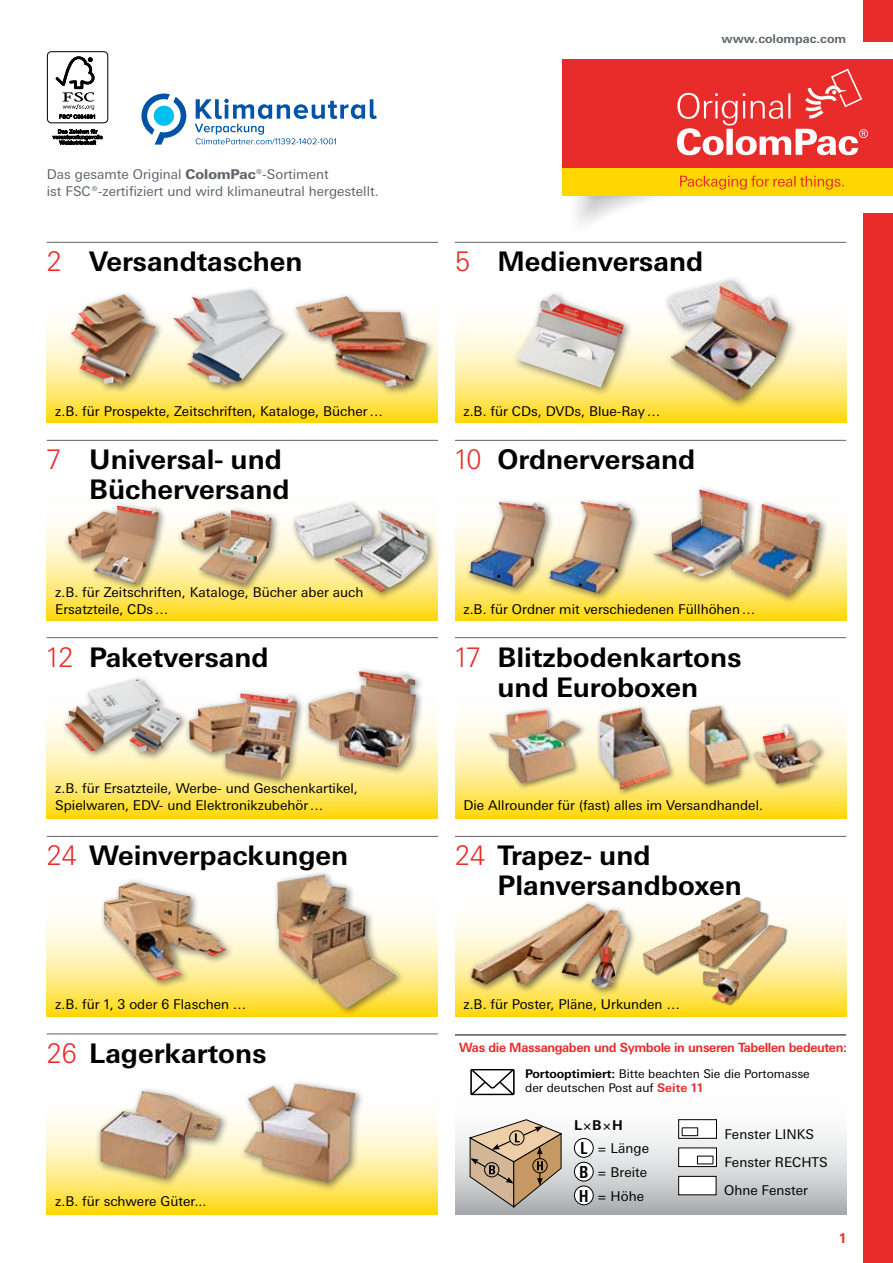
<style>
.page{position:relative;width:893px;height:1263px;background:#fff}
.page>*{position:absolute;margin:0;border:0;box-sizing:border-box;transform-origin:0 0}
.t1{font:700 27px/30px "Univers Next Pro";color:#000;text-align:right}
.t2{font:13.5px/23.7px "Univers Next Pro";color:#000}
.t3{font:13.5px/17px "Univers Next Pro";color:#5f636a}
.t4{font:700 13.5px "Univers Next Pro";color:#e82c2a}
.t5{font:700 12.75px "Univers Next Pro";letter-spacing:-.03em;color:#e82c2a;scale:.96 1}
.t6{font:12px/14.4px "Univers Next Pro";color:#000}
.t7{font:700 12px "Univers Next Pro";color:#5f636a}
.s1{font-weight:800}
.s2{font-weight:300;color:#e82c2a}
.s3{font-weight:700}
.s4{font-weight:700;color:#e82c2a}
.s5{font-weight:700;font-stretch:condensed;font-size:16.5px}
</style>
<div class="page">
<svg style="left:47px;top:324px;width:391px;height:99px;background:#ffe14d"></svg>
<svg style="left:455px;top:324px;width:391px;height:99px;background:#ffe97b"></svg>
<svg style="left:47px;top:522px;width:391px;height:99px;background:#ffe251"></svg>
<svg style="left:455px;top:522px;width:391px;height:99px;background:#fee250"></svg>
<svg style="left:47px;top:638px;width:391px;height:181px"></svg>
<svg style="left:455px;top:638px;width:391px;height:181px"></svg>
<svg style="left:47px;top:1115px;width:391px;height:99px;background:#ffe878"></svg>
<svg style="left:455px;top:1034px;width:391px;height:180px"></svg>
<div style="left:863px;top:145px;width:30px;height:1118px;background:#e82c2a"></div>
<div style="left:679px;top:1120px;width:37px;height:18px;background:#fff"></div>
<div style="left:678px;top:1119px;width:39px;height:19px;border:1px solid #000"></div>
<div style="left:682px;top:1127px;width:16px;height:9px;border:1px solid #000"></div>
<div style="left:679px;top:1148px;width:37px;height:18px;background:#fff"></div>
<div style="left:678px;top:1148px;width:39px;height:19px;border:1px solid #000"></div>
<div style="left:697px;top:1156px;width:16px;height:8px;border:1px solid #000"></div>
<div style="left:679px;top:1176px;width:37px;height:19px;background:#fff"></div>
<div style="left:678px;top:1176px;width:38px;height:19px;border:1px solid #000"></div>
<div style="left:574px;top:1138px;width:19px;height:19px;background:#fff;border-radius:50%"></div>
<div style="left:574px;top:1138px;width:20px;height:20px;border:1px solid #000;border-radius:50%"></div>
<div style="left:574px;top:1162px;width:19px;height:19px;background:#fff;border-radius:50%"></div>
<div style="left:574px;top:1162px;width:20px;height:19px;border:1px solid #000;border-radius:50%"></div>
<div style="left:574px;top:1186px;width:19px;height:19px;background:#fff;border-radius:50%"></div>
<div style="left:574px;top:1186px;width:20px;height:19px;border:1px solid #000;border-radius:50%"></div>
<svg style="left:470px;top:1119px;width:92px;height:89px;background:#bfaa92"></svg>
<hr style="left:455px;top:1035px;width:391px;height:1px;background:#000">
<div style="left:95px;top:1086px;width:135px;height:102px;background:#000;opacity:.5"></div>
<img style="left:100px;top:1091px;width:121px;height:87px">
<div style="left:239px;top:1079px;width:126px;height:113px;background:#000;opacity:.5"></div>
<img style="left:243px;top:1084px;width:113px;height:99px">
<div style="left:290px;top:499px;width:147px;height:102px;background:#000;opacity:.5"></div>
<img style="left:295px;top:504px;width:87px;height:58px">
<div style="left:177px;top:505px;width:104px;height:88px;background:#000;opacity:.5"></div>
<img style="left:181px;top:510px;width:91px;height:75px">
<div style="left:64px;top:501px;width:104px;height:92px;background:#000;opacity:.5"></div>
<img style="left:68px;top:506px;width:49px;height:71px">
<div style="left:649px;top:485px;width:179px;height:120px;background:#000;opacity:.5"></div>
<img style="left:652px;top:489px;width:110px;height:88px">
<div style="left:465px;top:498px;width:90px;height:98px;background:#000;opacity:.5"></div>
<img style="left:469px;top:502px;width:75px;height:86px">
<div style="left:544px;top:497px;width:97px;height:105px;background:#000;opacity:.5"></div>
<img style="left:548px;top:501px;width:84px;height:93px">
<div style="left:663px;top:275px;width:136px;height:135px;background:#000;opacity:.5"></div>
<img style="left:668px;top:280px;width:63px;height:58px">
<div style="left:512px;top:289px;width:122px;height:108px;background:#000;opacity:.5"></div>
<img style="left:516px;top:293px;width:108px;height:95px">
<div style="left:47px;top:51px;width:61px;height:72px;border:1px solid #000;border-radius:4px"></div>
<svg style="left:56px;top:56px;width:39px;height:63px"></svg>
<svg style="left:52px;top:129px;width:51px;height:16px"></svg>
<hr style="left:47px;top:242px;width:391px;height:1px;background:#5f636a">
<hr style="left:455px;top:242px;width:391px;height:1px;background:#5f636a">
<hr style="left:47px;top:440px;width:391px;height:1px;background:#5f636a">
<hr style="left:455px;top:440px;width:391px;height:1px;background:#5f636a">
<hr style="left:47px;top:637px;width:391px;height:1px;background:#5f636a">
<hr style="left:47px;top:1034px;width:391px;height:1px;background:#5f636a">
<div style="left:863px;top:0;width:30px;height:43px;background:#e82c2a"></div>
<svg style="left:576px;top:196px;width:317px;height:28px"></svg>
<div style="left:563px;top:168px;width:330px;height:28px;background:#ffd600"></div>
<div style="left:563px;top:60px;width:330px;height:108px;background:#e82c2a"></div>
<svg style="left:680px;top:176px;width:164px;height:14px"></svg>
<svg style="left:677px;top:69px;width:191px;height:86px"></svg>
<svg style="left:470px;top:1069px;width:45px;height:26px"></svg>
<svg style="left:47px;top:918px;width:391px;height:99px;background:#ffea82"></svg>
<hr style="left:47px;top:836px;width:391px;height:1px;background:#5f636a">
<div style="left:99px;top:878px;width:136px;height:111px;background:#000;opacity:.5"></div>
<img style="left:104px;top:882px;width:123px;height:99px">
<div style="left:273px;top:870px;width:133px;height:147px;background:#000;opacity:.5"></div>
<img style="left:277px;top:874px;width:121px;height:135px">
<svg style="left:455px;top:918px;width:391px;height:99px;background:#fee66b"></svg>
<div style="left:467px;top:899px;width:170px;height:97px;background:#000;opacity:.5"></div>
<img style="left:471px;top:903px;width:116px;height:79px">
<hr style="left:455px;top:836px;width:391px;height:1px;background:#5f636a">
<div style="left:643px;top:896px;width:145px;height:110px;background:#000;opacity:.5"></div>
<img style="left:643px;top:897px;width:142px;height:106px">
<hr style="left:455px;top:637px;width:391px;height:1px;background:#5f636a">
<div style="left:686px;top:702px;width:69px;height:88px;background:#000;opacity:.5"></div>
<img style="left:689px;top:706px;width:59px;height:78px">
<div style="left:749px;top:721px;width:78px;height:70px;background:#000;opacity:.5"></div>
<img style="left:753px;top:725px;width:33px;height:35px">
<div style="left:486px;top:706px;width:101px;height:84px;background:#000;opacity:.5"></div>
<img style="left:489px;top:710px;width:92px;height:73px">
<div style="left:596px;top:704px;width:81px;height:92px;background:#000;opacity:.5"></div>
<img style="left:600px;top:707px;width:70px;height:83px">
<svg style="left:141px;top:94px;width:45px;height:51px"></svg>
<svg style="left:195px;top:99px;width:182px;height:45px"></svg>
<div style="left:184px;top:689px;width:122px;height:98px;background:#000;opacity:.5"></div>
<img style="left:189px;top:693px;width:108px;height:86px">
<div style="left:304px;top:666px;width:121px;height:110px;background:#000;opacity:.5"></div>
<img style="left:308px;top:674px;width:103px;height:94px">
<div style="left:61px;top:675px;width:129px;height:88px;background:#000;opacity:.5"></div>
<img style="left:74px;top:679px;width:65px;height:33px">
<div style="left:67px;top:290px;width:97px;height:104px;background:#000;opacity:.5"></div>
<img style="left:71px;top:294px;width:53px;height:91px">
<div style="left:291px;top:292px;width:144px;height:104px;background:#000;opacity:.5"></div>
<img style="left:295px;top:296px;width:52px;height:64px">
<div style="left:169px;top:286px;width:122px;height:107px;background:#000;opacity:.5"></div>
<img style="left:172px;top:290px;width:112px;height:95px">
<p class="t7" style="left:721px;top:31px;width:126px">www.colompac.com</p>
<p class="t3" style="left:47px;top:165px;width:333px">Das gesamte Original <span class="s1">ColomPac</span>®-Sortiment<br>ist FSC®-zertifiziert und wird klimaneutral hergestellt.</p>
<h1 class="t1" style="left:47px;top:246px;width:257px"><span class="s2">2</span> Versandtaschen</h1>
<h1 class="t1" style="left:455px;top:246px;width:250px"><span class="s2">5</span> Medienversand</h1>
<p class="t2" style="left:55px;top:399px;width:329px">z.B. für Prospekte, Zeitschriften, Kataloge, Bücher…</p>
<p class="t2" style="left:463px;top:399px;width:198px">z.B. für CDs, DVDs, Blue-Ray…</p>
<h1 class="t1" style="left:47px;top:444px;width:244px"><span class="s2">7</span> Universal- und<br>Bücherversand</h1>
<h1 class="t1" style="left:455px;top:444px;width:242px"><span class="s2">10</span> Ordnerversand</h1>
<p class="t2" style="left:55px;top:584px;width:310px;line-height:17px">z.B. für Zeitschriften, Kataloge, Bücher aber auch<br>Ersatzteile, CDs…</p>
<h1 class="t1" style="left:47px;top:642px;width:223px"><span class="s2">12</span> Paketversand</h1>
<p class="t2" style="left:55px;top:779px;width:304px;line-height:17px">z.B. für Ersatzteile, Werbe- und Geschenkartikel,<br>Spielwaren, EDV- und Elektronikzubehör…</p>
<h1 class="t1" style="left:47px;top:840px;width:303px"><span class="s2">24</span> Weinverpackungen</h1>
<p class="t2" style="left:55px;top:992px;width:193px">z.B. für 1, 3 oder 6 Flaschen …</p>
<h1 class="t1" style="left:47px;top:1038px;width:221px"><span class="s2">26</span> Lagerkartons</h1>
<p class="t2" style="left:55px;top:1189px;width:153px">z.B. für schwere Güter...</p>
<p class="t2" style="left:463px;top:598px;width:293px">z.B. für Ordner mit verschiedenen Füllhöhen…</p>
<h1 class="t1" style="left:455px;top:642px;width:288px;text-align:center"><span class="s2">17</span> Blitzbodenkartons und Euroboxen</h1>
<p class="t2" style="left:463px;top:793px;width:301px">Die Allrounder für (fast) alles im Versandhandel.</p>
<h1 class="t1" style="left:497px;top:840px;width:246px;text-align:left;text-indent:-43px"><span class="s2">24</span> Trapez- und<br>Planversandboxen</h1>
<p class="t2" style="left:463px;top:992px;width:218px">z.B. für Poster, Pläne, Urkunden …</p>
<p class="t5" style="left:459px;top:1040px;width:405px">Was die Massangaben und Symbole in unseren Tabellen bedeuten:</p>
<p class="t6" style="left:525px;top:1066px;width:286px"><span class="s3">Portooptimiert:</span> Bitte beachten Sie die Portomasse der deutschen Post auf <span class="s4">Seite 11</span></p>
<p class="t2" style="left:579px;top:1113px;width:72px;text-indent:-5px"><span class="s3">L</span>×<span class="s3">B</span>×<span class="s3">H<br></span><span class="s5">L</span> = Länge<br><span class="s5">B</span> = Breite<br><span class="s5">H</span> = Höhe</p>
<p class="t2" style="left:724px;top:1119px;width:105px;line-height:28.2px">Fenster LINKS<br>Fenster RECHTS<br>Ohne Fenster</p>
<p class="t4" style="left:839px;top:1230px;width:8px">1</p>
</div>
